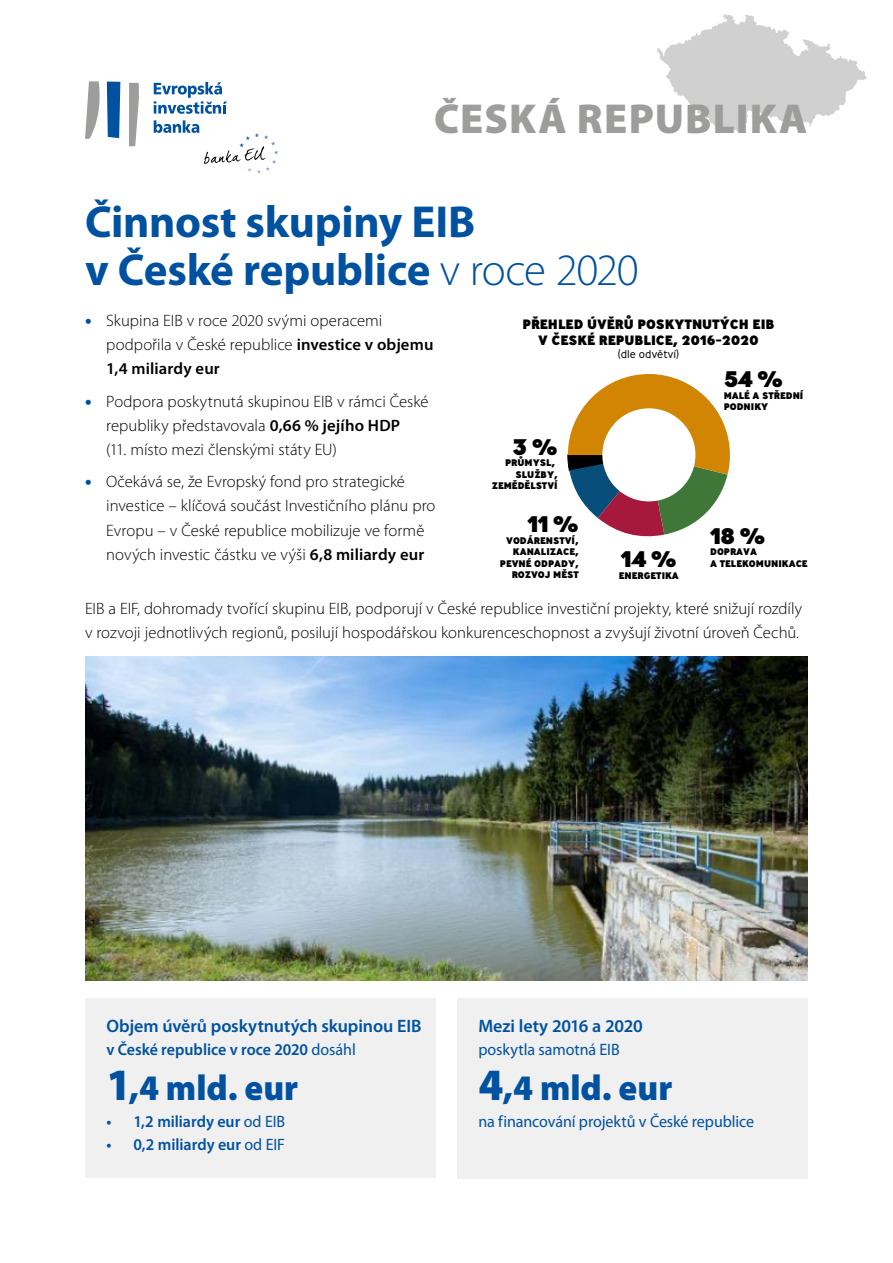
<style>
.page{position:relative;width:893px;height:1263px;background:#fff}
.page>*{position:absolute;margin:0;border:0;box-sizing:border-box;transform-origin:0 0}
.t1{font:700 45px/48px "Myriad Pro";letter-spacing:-.005em;color:#0051a0}
.t2{font:900 42px "Myriad Pro";letter-spacing:.03em;color:#9d9d9c}
.t3{font:900 36px "Myriad Pro";color:#0051a0}
.t4{font:800 22.5px "Ministry";letter-spacing:-.05em;color:#000}
.t5{font:600 18px "Myriad Pro";letter-spacing:-.005em;color:#0051a0}
.t6{font:300 16.5px/24px "Myriad Pro";color:#000}
.t7{font:600 16.5px "Myriad Pro";letter-spacing:-.005em;color:#0051a0}
.t8{font:16.5px "Myriad Pro";letter-spacing:-.005em;color:#0051a0}
.t9{font:800 13.5px/16.2px "Ministry";color:#000;text-align:center}
.t10{font:300 11.25px "Ministry";color:#000}
.t11{font:800 9.6px/11.6px "Ministry";color:#000;text-align:right}
.s1{font-weight:300}
.s2{font-weight:900;font-size:18px;color:#0051a0}
.s3{font-weight:600}
.s4{font-weight:400}
.s5{font-size:45px}
</style>
<div class="page">
<svg style="left:657px;top:14px;width:210px;height:119px"></svg>
<svg style="left:85px;top:81px;width:15px;height:58px"></svg>
<svg style="left:107px;top:82px;width:13px;height:56px"></svg>
<svg style="left:129px;top:83px;width:10px;height:63px"></svg>
<svg style="left:154px;top:82px;width:73px;height:32px"></svg>
<svg style="left:154px;top:120px;width:124px;height:54px"></svg>
<div style="left:85px;top:998px;width:351px;height:180px;background:#f0f0f0"></div>
<div style="left:457px;top:998px;width:351px;height:180px;background:#f0f0f0"></div>
<img style="left:85px;top:656px;width:723px;height:324px">
<svg style="left:567px;top:374px;width:163px;height:163px"></svg>
<div style="left:602px;top:408px;width:93px;height:93px;background:#fff;border-radius:50%"></div>
<h2 class="t2" style="left:434px;top:95px;width:375px">ČESKÁ REPUBLIKA</h2>
<h1 class="t1" style="left:85px;top:198px;width:555px">Činnost skupiny EIB<br>v České republice <span class="s1">v roce 2020</span></h1>
<p class="t6" style="left:106px;top:309px;width:329px;text-indent:-21px"><span class="s2">•</span> Skupina EIB v roce 2020 svými operacemi podpořila v České republice <span class="s3">investice v objemu<br>1,4 miliardy eur</span></p>
<p class="t6" style="left:106px;top:390px;width:324px;text-indent:-21px"><span class="s2">•</span> Podpora poskytnutá skupinou EIB v rámci České republiky představovala <span class="s3">0,66 % jejího HDP<br></span>(11. místo mezi členskými státy EU)</p>
<p class="t6" style="left:106px;top:470px;width:331px;text-indent:-21px"><span class="s2">•</span> Očekává se, že Evropský fond pro strategické investice – klíčová součást Investičního plánu pro Evropu – v České republice mobilizuje ve formě nových investic částku ve výši <span class="s3">6,8 miliardy eur</span></p>
<p class="t9" style="left:522px;top:315px;width:254px">PŘEHLED ÚVĚRŮ POSKYTNUTÝCH EIB<br>V ČESKÉ REPUBLICE, 2016-2020</p>
<p class="t10" style="left:618px;top:347px;width:63px">(dle odvětví)</p>
<h3 class="t4" style="left:512px;top:432px;width:47px">3 %</h3>
<p class="t11" style="left:492px;top:468px;width:67px">SLUŽBY,<br>ZEMĚDĚLSTVÍ</p>
<p class="t11" style="left:505px;top:457px;width:51px">PRŮMYSL,</p>
<h3 class="t4" style="left:527px;top:509px;width:53px">11 %</h3>
<p class="t11" style="left:500px;top:546px;width:80px">KANALIZACE,<br>PEVNÉ ODPADY,<br>ROZVOJ MĚST</p>
<p class="t11" style="left:506px;top:534px;width:74px">VODÁRENSTVÍ,</p>
<h3 class="t4" style="left:724px;top:364px;width:61px">54 %</h3>
<p class="t11" style="left:724px;top:389px;width:81px;text-align:left">MALÉ A STŘEDNÍ<br>PODNIKY</p>
<h3 class="t4" style="left:710px;top:521px;width:57px">18 %</h3>
<p class="t11" style="left:710px;top:546px;width:48px">DOPRAVA</p>
<h3 class="t4" style="left:621px;top:544px;width:57px">14 %</h3>
<p class="t11" style="left:710px;top:557px;width:99px">A TELEKOMUNIKACE</p>
<p class="t11" style="left:619px;top:569px;width:62px">ENERGETIKA</p>
<p class="t6" style="left:85px;top:597px;width:719px">EIB a EIF, dohromady tvořící skupinu EIB, podporují v České republice investiční projekty, které snižují rozdíly v rozvoji jednotlivých regionů, posilují hospodářskou konkurenceschopnost a zvyšují životní úroveň Čechů.</p>
<p class="t5" style="left:106px;top:1015px;width:317px">Objem úvěrů poskytnutých skupinou EIB</p>
<p class="t7" style="left:106px;top:1041px;width:251px">v České republice v roce 2020 <span class="s4">dosáhl</span></p>
<h3 class="t3" style="left:106px;top:1068px;width:193px"><span class="s5">1</span>,4 mld. eur</h3>
<p class="t7" style="left:106px;top:1113px;width:180px">• 1,2 miliardy eur <span class="s4">od EIB</span></p>
<p class="t7" style="left:106px;top:1135px;width:180px">• 0,2 miliardy eur <span class="s4">od EIF</span></p>
<p class="t5" style="left:478px;top:1015px;width:166px">Mezi lety 2016 a 2020</p>
<p class="t8" style="left:478px;top:1041px;width:143px">poskytla samotná EIB</p>
<h3 class="t3" style="left:478px;top:1068px;width:195px"><span class="s5">4</span>,4 mld. eur</h3>
<p class="t8" style="left:478px;top:1113px;width:277px">na financování projektů v České republice</p>
</div>
